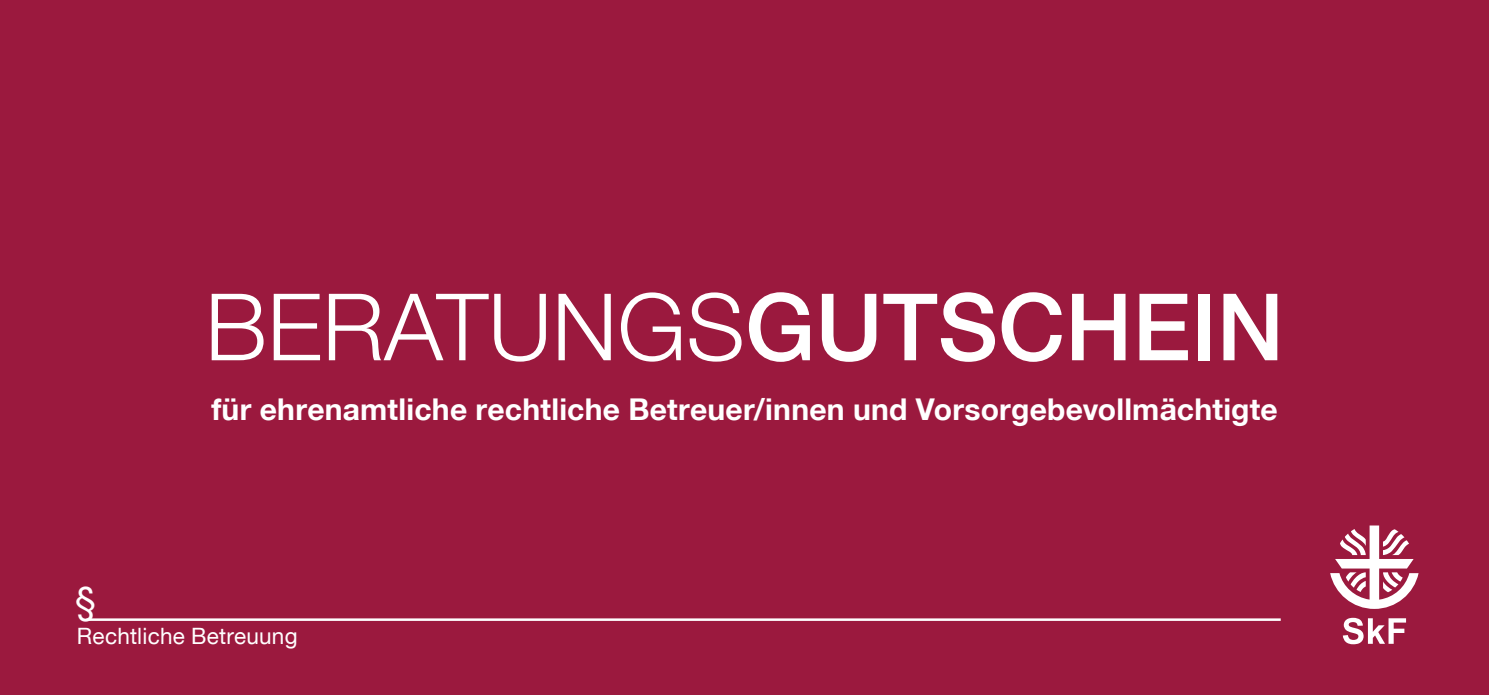
<style>
.page{position:relative;width:1489px;height:695px;background:#fff}
.page>*{position:absolute;margin:0;border:0;box-sizing:border-box;transform-origin:0 0}
.t1{font:300 93px "Helvetica Neue";color:#fff}
.t2{font:37.5px "Helvetica Neue LT";color:#fff}
.t3{font:700 30px "Helvetica Neue LT";letter-spacing:.01em;color:#fff}
.t4{font:22.5px "Helvetica Neue LT";letter-spacing:.01em;color:#fff}
.s1{font-weight:500}
</style>
<div class="page">
<div style="left:0;top:0;width:1488px;height:694px;background:#9b193e"></div>
<svg style="left:1342px;top:617px;width:63px;height:27px"></svg>
<svg style="left:1330px;top:525px;width:88px;height:83px"></svg>
<hr style="left:86px;top:618px;width:1194px;height:2px;background:#fff">
<p class="t2" style="left:75px;top:577px;width:22px">§</p>
<h1 class="t1" style="left:205px;top:270px;width:1080px">BERATUNGS<span class="s1">GUTSCHEIN</span></h1>
<p class="t3" style="left:211px;top:391px;width:1067px">für ehrenamtliche rechtliche Betreuer/innen und Vorsorgebevollmächtigte</p>
<p class="t4" style="left:77px;top:622px;width:222px">Rechtliche Betreuung</p>
</div>
